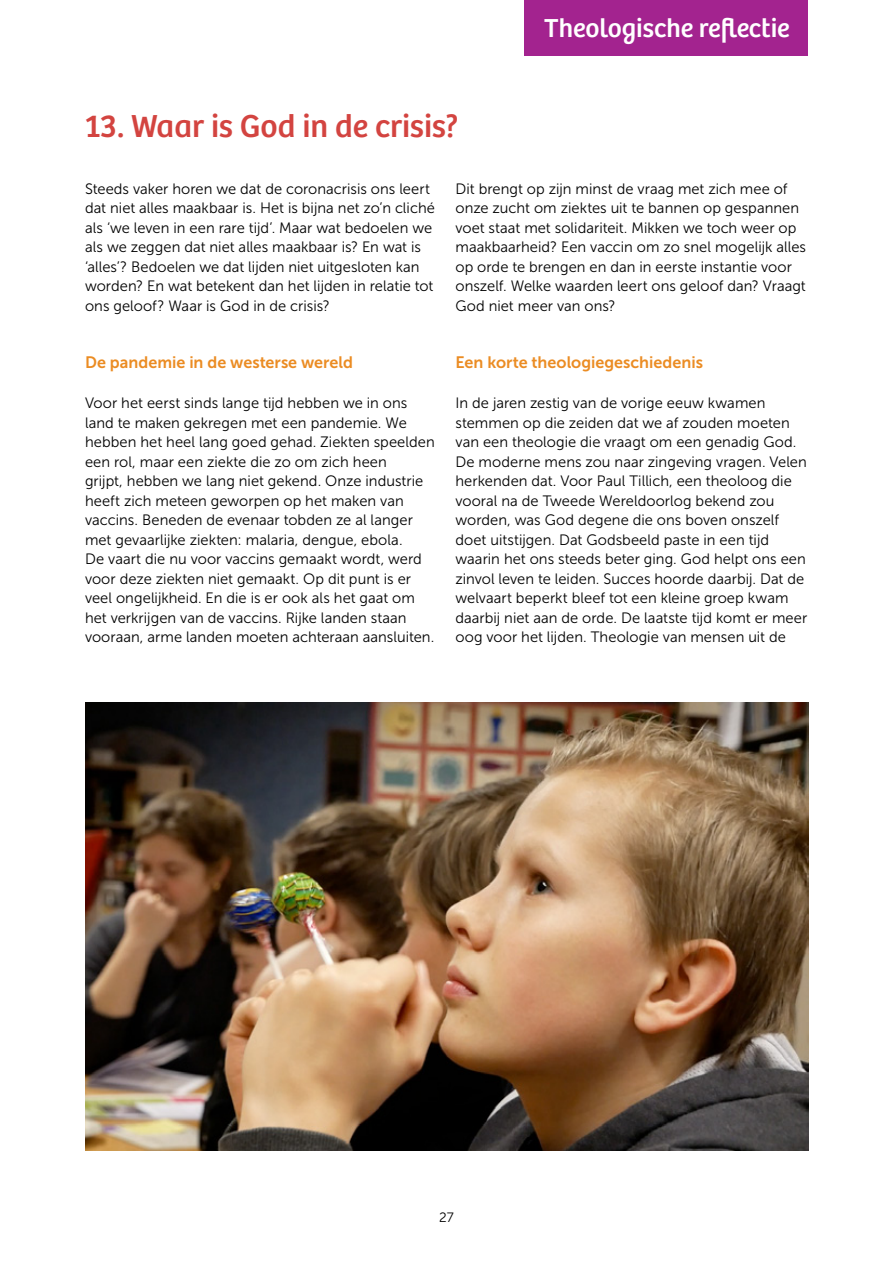
<style>
.page{position:relative;width:893px;height:1263px;background:#fff}
.page>*{position:absolute;margin:0;border:0;box-sizing:border-box;transform-origin:0 0}
.t1{font:33px "Bree";color:#d34440}
.t2{font:27px "Bree";color:#fff}
.t3{font:16.5px "Museo Sans 700";color:#eb8c23}
.t4{font:15px/19.5px "Museo Sans 300";letter-spacing:.005em;color:#000}
.t5{font:13.5px "Museo Sans 300";color:#000}
</style>
<div class="page">
<div style="left:524px;top:0;width:284px;height:56px;background:#a3238f"></div>
<img style="left:85px;top:702px;width:723px;height:448px">
<h1 class="t1" style="left:85px;top:107px;width:375px">13. Waar is God in de crisis?</h1>
<h2 class="t2" style="left:544px;top:12px;width:247px">Theologische reflectie</h2>
<p class="t4" style="left:85px;top:179px;width:351px">Steeds vaker horen we dat de coronacrisis ons leert dat niet alles maakbaar is. Het is bijna net zo’n cliché als ‘we leven in een rare tijd’. Maar wat bedoelen we als we zeggen dat niet alles maakbaar is? En wat is ‘alles’? Bedoelen we dat lijden niet uitgesloten kan worden? En wat betekent dan het lijden in relatie tot ons geloof? Waar is God in de crisis?</p>
<p class="t3" style="left:85px;top:353px;width:269px">De pandemie in de westerse wereld</p>
<p class="t4" style="left:85px;top:393px;width:351px">Voor het eerst sinds lange tijd hebben we in ons land te maken gekregen met een pandemie. We hebben het heel lang goed gehad. Ziekten speelden een rol, maar een ziekte die zo om zich heen<br>grijpt, hebben we lang niet gekend. Onze industrie heeft zich meteen geworpen op het maken van vaccins. Beneden de evenaar tobden ze al langer met gevaarlijke ziekten: malaria, dengue, ebola.<br>De vaart die nu voor vaccins gemaakt wordt, werd voor deze ziekten niet gemaakt. Op dit punt is er veel ongelijkheid. En die is er ook als het gaat om het verkrijgen van de vaccins. Rijke landen staan vooraan, arme landen moeten achteraan aansluiten.</p>
<p class="t4" style="left:455px;top:179px;width:352px">Dit brengt op zijn minst de vraag met zich mee of onze zucht om ziektes uit te bannen op gespannen voet staat met solidariteit. Mikken we toch weer op maakbaarheid? Een vaccin om zo snel mogelijk alles op orde te brengen en dan in eerste instantie voor onszelf. Welke waarden leert ons geloof dan? Vraagt God niet meer van ons?</p>
<p class="t3" style="left:455px;top:353px;width:249px">Een korte theologiegeschiedenis</p>
<p class="t4" style="left:455px;top:393px;width:353px">In de jaren zestig van de vorige eeuw kwamen stemmen op die zeiden dat we af zouden moeten van een theologie die vraagt om een genadig God.<br>De moderne mens zou naar zingeving vragen. Velen herkenden dat. Voor Paul Tillich, een theoloog die vooral na de Tweede Wereldoorlog bekend zou worden, was God degene die ons boven onszelf doet uitstijgen. Dat Godsbeeld paste in een tijd waarin het ons steeds beter ging. God helpt ons een zinvol leven te leiden. Succes hoorde daarbij. Dat de welvaart beperkt bleef tot een kleine groep kwam daarbij niet aan de orde. De laatste tijd komt er meer oog voor het lijden. Theologie van mensen uit de</p>
<p class="t5" style="left:439px;top:1210px;width:16px">27</p>
</div>
